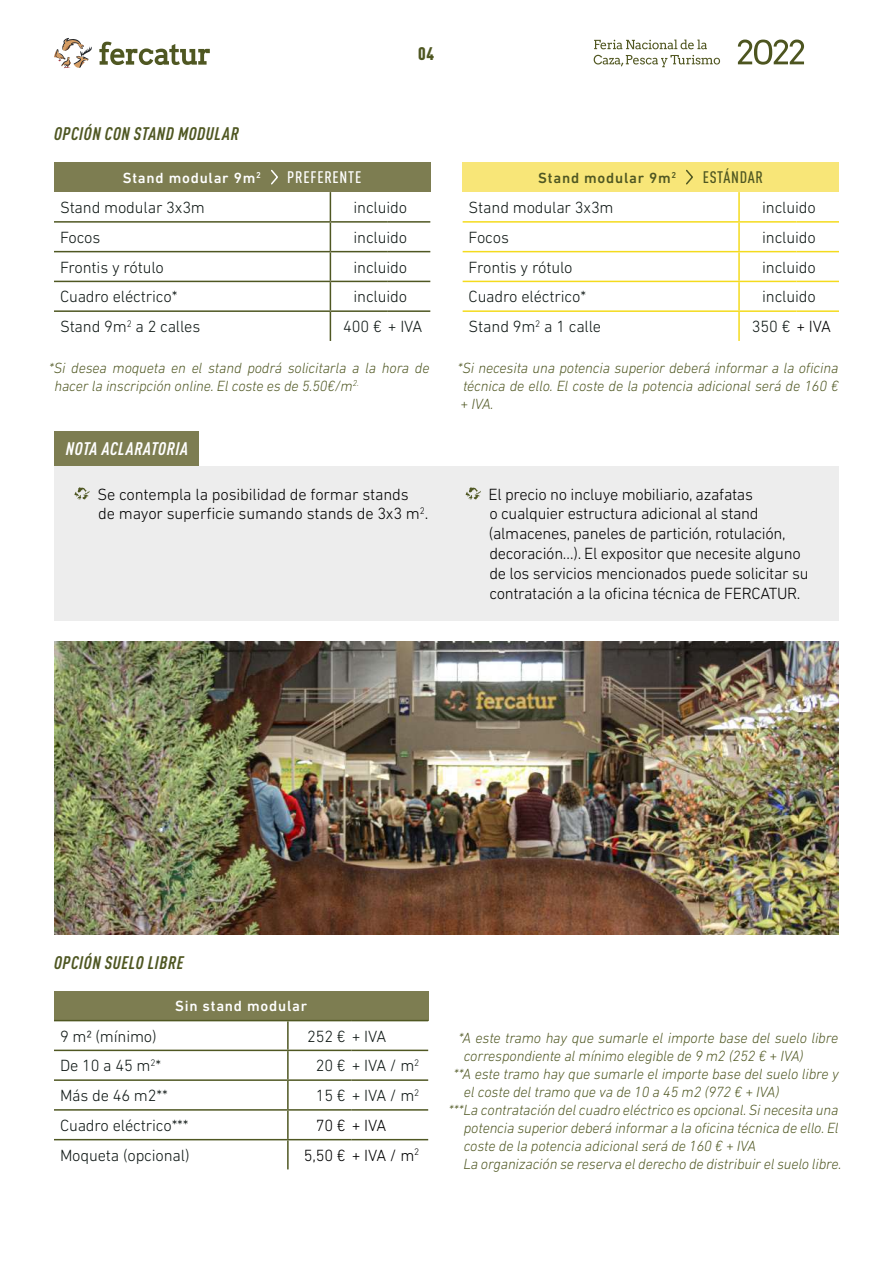
<style>
.page{position:relative;width:893px;height:1263px;background:#fff}
.page>*{position:absolute;margin:0;border:0;box-sizing:border-box;transform-origin:0 0}
.t1{font:italic 700 condensed 18px "DIN Pro";letter-spacing:.035em;color:#4f5722}
.t2{font:italic 700 condensed 18px "DIN Pro";letter-spacing:.035em;color:#fff}
.t3{font:900 condensed 18px "DIN Pro";color:#4f5722}
.t4{font:300 16.5px/19.8px "DIN Next LT Pro";letter-spacing:-.02em;color:#000}
.t5{font:300 16.5px "DIN Next LT Pro";letter-spacing:-.01em;color:#0e1714}
.t6{font:500 condensed 16.5px "DIN Pro";letter-spacing:.045em;color:#fff}
.t7{font:500 condensed 16.5px "DIN Pro";letter-spacing:.045em;color:#4f5722}
.t8{font:italic 300 15px/18px "DIN Next LT Pro";letter-spacing:-.01em;color:#4f5722;text-align:justify}
.t9{font:500 15px "DIN Next LT Pro";letter-spacing:.05em;color:#fff}
.t10{font:500 15px "DIN Next LT Pro";letter-spacing:.05em;color:#4f5722}
.s1{color:#000}
</style>
<div class="page">
<svg style="left:54px;top:38px;width:38px;height:31px"></svg>
<svg style="left:99px;top:42px;width:111px;height:23px"></svg>
<svg style="left:594px;top:40px;width:113px;height:9px"></svg>
<svg style="left:594px;top:55px;width:126px;height:12px"></svg>
<svg style="left:738px;top:40px;width:66px;height:25px"></svg>
<div style="left:54px;top:431px;width:145px;height:35px;background:#7d7d51"></div>
<div style="left:54px;top:466px;width:785px;height:155px;background:#ededed"></div>
<div style="left:54px;top:991px;width:374px;height:29px;background:#7d7d51"></div>
<hr style="left:54px;top:1020px;width:234px;height:1px;background:#4f5722">
<hr style="left:288px;top:1020px;width:64px;height:1px;background:#4f5722">
<hr style="left:352px;top:1020px;width:76px;height:1px;background:#4f5722">
<hr style="left:54px;top:1049px;width:234px;height:2px;background:#4f5722">
<hr style="left:288px;top:1049px;width:64px;height:2px;background:#4f5722">
<hr style="left:352px;top:1049px;width:76px;height:2px;background:#4f5722">
<hr style="left:54px;top:1079px;width:234px;height:2px;background:#4f5722">
<hr style="left:288px;top:1079px;width:64px;height:2px;background:#4f5722">
<hr style="left:352px;top:1079px;width:76px;height:2px;background:#4f5722">
<hr style="left:54px;top:1109px;width:234px;height:2px;background:#4f5722">
<hr style="left:288px;top:1109px;width:64px;height:2px;background:#4f5722">
<hr style="left:352px;top:1109px;width:76px;height:2px;background:#4f5722">
<hr style="left:54px;top:1139px;width:234px;height:1px;background:#4f5722">
<hr style="left:288px;top:1139px;width:64px;height:1px;background:#4f5722">
<hr style="left:352px;top:1139px;width:76px;height:1px;background:#4f5722">
<hr style="left:287px;top:1021px;width:2px;height:28px;background:#4f5722">
<hr style="left:287px;top:1051px;width:2px;height:28px;background:#4f5722">
<hr style="left:287px;top:1081px;width:2px;height:28px;background:#4f5722">
<hr style="left:287px;top:1111px;width:2px;height:28px;background:#4f5722">
<hr style="left:287px;top:1140px;width:2px;height:29px;background:#4f5722">
<div style="left:54px;top:162px;width:376px;height:30px;background:#7d7d51"></div>
<hr style="left:54px;top:221px;width:276px;height:2px;background:#4f5722">
<hr style="left:330px;top:221px;width:58px;height:2px;background:#4f5722">
<hr style="left:388px;top:221px;width:42px;height:2px;background:#4f5722">
<hr style="left:54px;top:251px;width:276px;height:1px;background:#4f5722">
<hr style="left:330px;top:251px;width:58px;height:1px;background:#4f5722">
<hr style="left:388px;top:251px;width:42px;height:1px;background:#4f5722">
<hr style="left:54px;top:281px;width:276px;height:1px;background:#4f5722">
<hr style="left:330px;top:281px;width:58px;height:1px;background:#4f5722">
<hr style="left:388px;top:281px;width:42px;height:1px;background:#4f5722">
<hr style="left:54px;top:310px;width:276px;height:2px;background:#4f5722">
<hr style="left:330px;top:310px;width:58px;height:2px;background:#4f5722">
<hr style="left:388px;top:310px;width:42px;height:2px;background:#4f5722">
<svg style="left:330px;top:192px;width:1px;height:149px"></svg>
<div style="left:463px;top:162px;width:376px;height:30px;background:#f8e678"></div>
<hr style="left:463px;top:221px;width:276px;height:2px;background:#f4db1d">
<hr style="left:739px;top:221px;width:57px;height:2px;background:#f4db1d">
<hr style="left:796px;top:221px;width:43px;height:2px;background:#f4db1d">
<hr style="left:463px;top:251px;width:276px;height:1px;background:#f4db1d">
<hr style="left:739px;top:251px;width:57px;height:1px;background:#f4db1d">
<hr style="left:796px;top:251px;width:43px;height:1px;background:#f4db1d">
<hr style="left:463px;top:281px;width:276px;height:1px;background:#f4db1d">
<hr style="left:739px;top:281px;width:57px;height:1px;background:#f4db1d">
<hr style="left:796px;top:281px;width:43px;height:1px;background:#f4db1d">
<hr style="left:463px;top:310px;width:276px;height:2px;background:#f4db1d">
<hr style="left:739px;top:310px;width:57px;height:2px;background:#f4db1d">
<hr style="left:796px;top:310px;width:43px;height:2px;background:#f4db1d">
<hr style="left:738px;top:192px;width:2px;height:29px;background:#f4db1d">
<hr style="left:738px;top:223px;width:2px;height:28px;background:#f4db1d">
<hr style="left:738px;top:252px;width:2px;height:29px;background:#f4db1d">
<hr style="left:738px;top:282px;width:2px;height:28px;background:#f4db1d">
<hr style="left:738px;top:312px;width:2px;height:29px;background:#f4db1d">
<svg style="left:74px;top:487px;width:16px;height:13px"></svg>
<svg style="left:466px;top:487px;width:15px;height:13px"></svg>
<svg style="left:686px;top:169px;width:7px;height:16px"></svg>
<svg style="left:271px;top:169px;width:7px;height:16px"></svg>
<img style="left:54px;top:642px;width:785px;height:293px">
<p class="t3" style="left:418px;top:39px;width:18px">04</p>
<p class="t1" style="left:54px;top:120px;width:186px">OPCIÓN CON STAND MODULAR</p>
<p class="t9" style="left:123px;top:169px;width:139px">Stand modular 9m<sup>2</sup></p>
<p class="t6" style="left:287px;top:165px;width:76px">PREFERENTE</p>
<p class="t5" style="left:60px;top:198px;width:146px">Stand modular 3x3m</p>
<p class="t5" style="left:354px;top:198px;width:55px">incluido</p>
<p class="t5" style="left:60px;top:228px;width:42px">Focos</p>
<p class="t5" style="left:354px;top:228px;width:55px">incluido</p>
<p class="t5" style="left:60px;top:258px;width:105px">Frontis y rótulo</p>
<p class="t5" style="left:354px;top:258px;width:55px">incluido</p>
<p class="t5" style="left:60px;top:287px;width:119px">Cuadro eléctrico*</p>
<p class="t5" style="left:354px;top:287px;width:55px">incluido</p>
<p class="t5" style="left:60px;top:317px;width:142px">Stand 9m<sup>2</sup> a 2 calles</p>
<p class="t5" style="left:343px;top:317px;width:81px">400 € + IVA</p>
<p class="t8" style="left:54px;top:359px;width:377px;text-indent:-6px">*Si desea moqueta en el stand podrá solicitarla a la hora de hacer la inscripción online. El coste es de 5.50€/m<sup>2.</sup></p>
<p class="t2" style="left:66px;top:435px;width:124px">NOTA ACLARATORIA</p>
<p class="t10" style="left:538px;top:169px;width:139px">Stand modular 9m<sup>2</sup></p>
<p class="t7" style="left:703px;top:165px;width:62px">ESTÁNDAR</p>
<p class="t5" style="left:469px;top:198px;width:146px">Stand modular 3x3m</p>
<p class="t5" style="left:762px;top:198px;width:55px">incluido</p>
<p class="t5" style="left:469px;top:228px;width:42px">Focos</p>
<p class="t5" style="left:762px;top:228px;width:55px">incluido</p>
<p class="t5" style="left:469px;top:258px;width:105px">Frontis y rótulo</p>
<p class="t5" style="left:762px;top:258px;width:55px">incluido</p>
<p class="t5" style="left:469px;top:287px;width:119px">Cuadro eléctrico*</p>
<p class="t5" style="left:762px;top:287px;width:55px">incluido</p>
<p class="t5" style="left:469px;top:317px;width:134px">Stand 9m<sup>2</sup> a 1 calle</p>
<p class="t5" style="left:752px;top:317px;width:81px">350 € <span class="s1">+ IVA</span></p>
<p class="t8" style="left:457px;top:359px;width:383px">*Si necesita una potencia superior deberá informar a la oficina técnica de ello. El coste de la potencia adicional será de 160 € + IVA.</p>
<p class="t4" style="left:97px;top:484px;width:333px">Se contempla la posibilidad de formar stands de mayor superficie sumando stands de 3x3 m<sup>2</sup>.</p>
<p class="t4" style="left:489px;top:484px;width:322px">El precio no incluye mobiliario, azafatas<br>o cualquier estructura adicional al stand (almacenes, paneles de partición, rotulación, decoración…). El expositor que necesite alguno de los servicios mencionados puede solicitar su contratación a la oficina técnica de FERCATUR.</p>
<p class="t1" style="left:54px;top:949px;width:131px">OPCIÓN SUELO LIBRE</p>
<p class="t9" style="left:175px;top:997px;width:133px">Sin stand modular</p>
<p class="t5" style="left:60px;top:1026px;width:98px">9 m2 (mínimo)</p>
<p class="t5" style="left:307px;top:1026px;width:81px">252 € + IVA</p>
<p class="t5" style="left:60px;top:1056px;width:103px">De 10 a 45 m<sup>2</sup>*</p>
<p class="t5" style="left:316px;top:1056px;width:105px">20 € + IVA / m<sup>2</sup></p>
<p class="t5" style="left:60px;top:1086px;width:109px">Más de 46 m2**</p>
<p class="t5" style="left:316px;top:1086px;width:105px">15 € + IVA / m<sup>2</sup></p>
<p class="t5" style="left:60px;top:1116px;width:130px">Cuadro eléctrico***</p>
<p class="t4" style="left:316px;top:1115px;width:72px">70 € + IVA</p>
<p class="t5" style="left:60px;top:1146px;width:131px">Moqueta (opcional)</p>
<p class="t4" style="left:304px;top:1145px;width:117px">5,50 € + IVA / m<sup>2</sup></p>
<p class="t8" style="left:458px;top:1029px;width:381px">*A este tramo hay que sumarle el importe base del suelo libre</p>
<p class="t8" style="left:464px;top:1047px;width:341px">correspondiente al mínimo elegible de 9 m2 (252 € + IVA)</p>
<p class="t8" style="left:453px;top:1065px;width:387px">**A este tramo hay que sumarle el importe base del suelo libre y</p>
<p class="t8" style="left:464px;top:1083px;width:317px">el coste del tramo que va de 10 a 45 m2 (972 € + IVA)</p>
<p class="t8" style="left:449px;top:1101px;width:391px">***La contratación del cuadro eléctrico es opcional. Si necesita una</p>
<p class="t8" style="left:464px;top:1119px;width:376px">potencia superior deberá informar a la oficina técnica de ello. El</p>
<p class="t8" style="left:464px;top:1137px;width:294px">coste de la potencia adicional será de 160 € + IVA</p>
<p class="t8" style="left:463px;top:1155px;width:380px">La organización se reserva el derecho de distribuir el suelo libre.</p>
</div>
